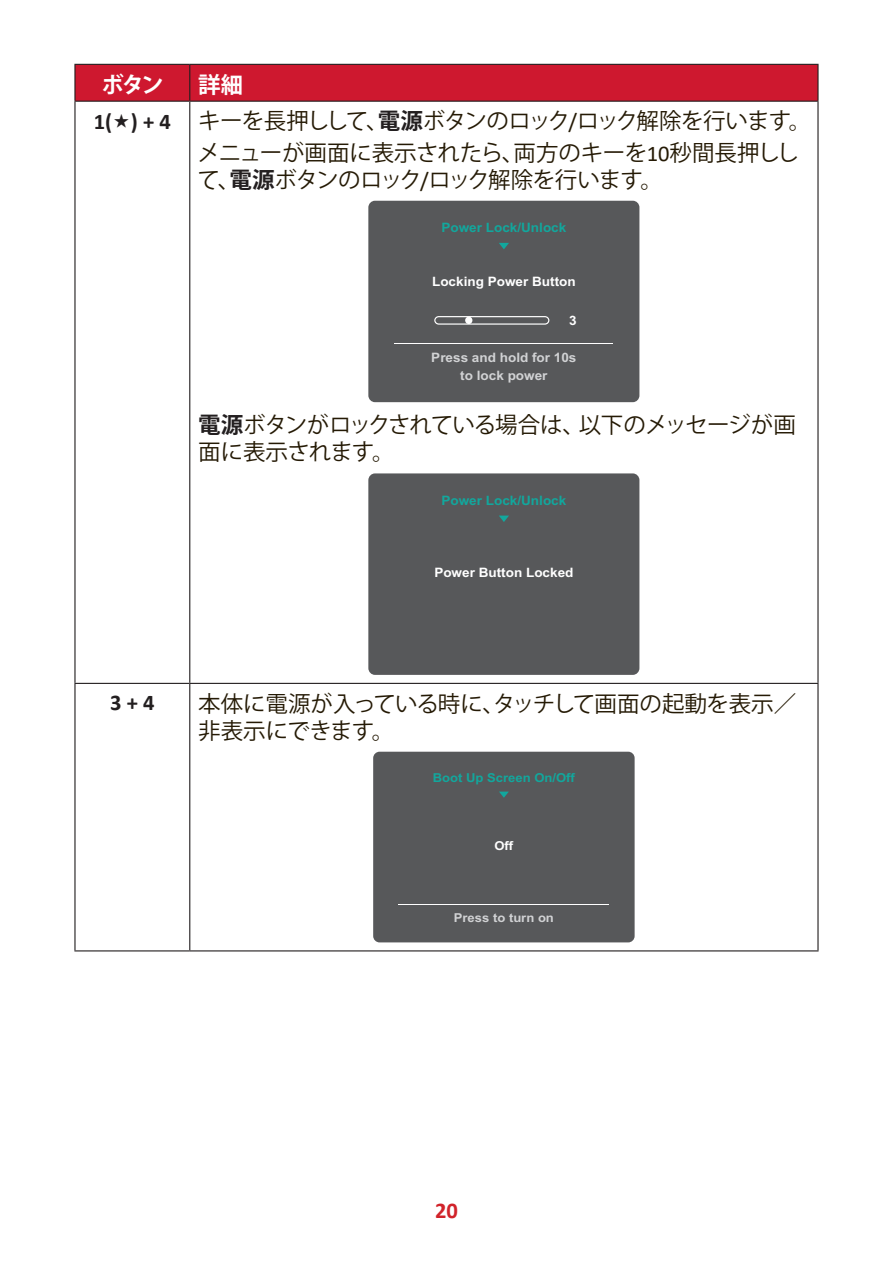
<style>
.page{position:relative;width:893px;height:1263px;background:#fff}
.page>*{position:absolute;margin:0;border:0;box-sizing:border-box;transform-origin:0 0}
.t1{font:22.5px/27px "Koz Go Pro";letter-spacing:-.03em;color:#251a05}
.t2{font:700 22.5px "Koz Go Pro";color:#fff}
.t3{font:700 22.5px "Calibri";color:#231f20}
.t4{font:700 22.5px "Calibri";color:#d1232a}
.t5{font:700 13.05px "Arial";color:#fff;scale:1.04 1}
.t6{font:700 13.05px "Arial";color:#12a79d;scale:1.04 1}
.t7{font:700 13.05px/18px "Arial";color:#d1d2d4;text-align:center;scale:1.04 1}
.t8{font:700 12.3px "Arial";color:#12a79d;scale:1.06 1}
.t9{font:700 12.3px "Arial";color:#d1d2d4;scale:1.06 1}
.t10{font:700 12.3px "Arial";color:#fff;scale:1.06 1}
.s1{font-weight:700;color:#fff}
.s2{font-family:"Calibri";font-weight:700;color:#231f20}
.s3{font-weight:700;color:#231f20}
.s4{font-family:"Calibri"}
</style>
<div class="page">
<div style="left:76px;top:65px;width:741px;height:36px;background:#ce182f"></div>
<hr style="left:817px;top:684px;width:2px;height:266px;background:#231f20">
<hr style="left:190px;top:950px;width:629px;height:1px;background:#231f20">
<hr style="left:190px;top:64px;width:629px;height:1px;background:#231f20">
<hr style="left:817px;top:65px;width:2px;height:36px;background:#231f20">
<hr style="left:74px;top:101px;width:116px;height:1px;background:#231f20">
<hr style="left:190px;top:101px;width:629px;height:1px;background:#231f20">
<hr style="left:74px;top:64px;width:116px;height:1px;background:#231f20">
<hr style="left:74px;top:65px;width:2px;height:36px;background:#231f20">
<hr style="left:189px;top:65px;width:1px;height:36px;background:#231f20">
<hr style="left:189px;top:102px;width:1px;height:581px;background:#231f20">
<hr style="left:74px;top:684px;width:2px;height:266px;background:#231f20">
<hr style="left:189px;top:684px;width:1px;height:266px;background:#231f20">
<hr style="left:74px;top:950px;width:116px;height:1px;background:#231f20">
<hr style="left:74px;top:102px;width:2px;height:581px;background:#231f20">
<hr style="left:817px;top:102px;width:2px;height:581px;background:#231f20">
<hr style="left:74px;top:683px;width:116px;height:1px;background:#231f20">
<hr style="left:190px;top:683px;width:629px;height:1px;background:#231f20">
<div style="left:368px;top:201px;width:271px;height:201px;background:#57585a;border-radius:7px"></div>
<hr style="left:395px;top:343px;width:218px;height:1px;background:#fff">
<div style="left:434px;top:316px;width:115px;height:9px;border:1px solid #fff;border-radius:4px"></div>
<div style="left:465px;top:317px;width:7px;height:7px;background:#fff;border-radius:50%"></div>
<svg style="left:499px;top:243px;width:10px;height:6px"></svg>
<div style="left:368px;top:473px;width:271px;height:202px;background:#57585a;border-radius:7px"></div>
<svg style="left:499px;top:516px;width:10px;height:6px"></svg>
<div style="left:373px;top:752px;width:262px;height:190px;background:#57585a;border-radius:6px"></div>
<hr style="left:398px;top:904px;width:211px;height:1px;background:#fff">
<svg style="left:499px;top:791px;width:10px;height:7px"></svg>
<p class="t2" style="left:101px;top:70px;width:64px">ボタン</p>
<p class="t1" style="left:94px;top:67px;width:719px;line-height:36.8px;text-indent:104px"><span class="s1">詳細<br></span><span class="s2">1( ) + 4</span> キーを長押しして、<span class="s3">電源</span>ボタンのロック<span class="s4">/</span>ロック解除を行います。</p>
<p class="t1" style="left:197px;top:140px;width:603px">メニューが画面に表示されたら、両方のキーを<span class="s4">10</span>秒間長押しして、<span class="s3">電源</span>ボタンのロック<span class="s4">/</span>ロック解除を行います。</p>
<p class="t6" style="left:441px;top:218px;width:122px">Power Lock/Unlock</p>
<p class="t5" style="left:432px;top:272px;width:140px">Locking Power Button</p>
<p class="t5" style="left:569px;top:311px;width:9px">3</p>
<p class="t7" style="left:431px;top:349px;width:141px">Press and hold for 10s to lock power</p>
<p class="t1" style="left:198px;top:412px;width:599px"><span class="s3">電源</span>ボタンがロックされている場合は、以下のメッセージが画面に表示されます。</p>
<p class="t6" style="left:441px;top:491px;width:122px">Power Lock/Unlock</p>
<p class="t5" style="left:434px;top:563px;width:135px">Power Button Locked</p>
<p class="t3" style="left:110px;top:687px;width:46px">3 + 4</p>
<p class="t1" style="left:198px;top:690px;width:599px">本体に電源が入っている時に、タッチして画面の起動を表示／非表示にできます。</p>
<p class="t8" style="left:433px;top:768px;width:136px">Boot Up Screen On/Off</p>
<p class="t10" style="left:494px;top:836px;width:19px">Off</p>
<p class="t9" style="left:454px;top:909px;width:96px">Press to turn on</p>
<p class="t4" style="left:435px;top:1194px;width:24px">20</p>
</div>
